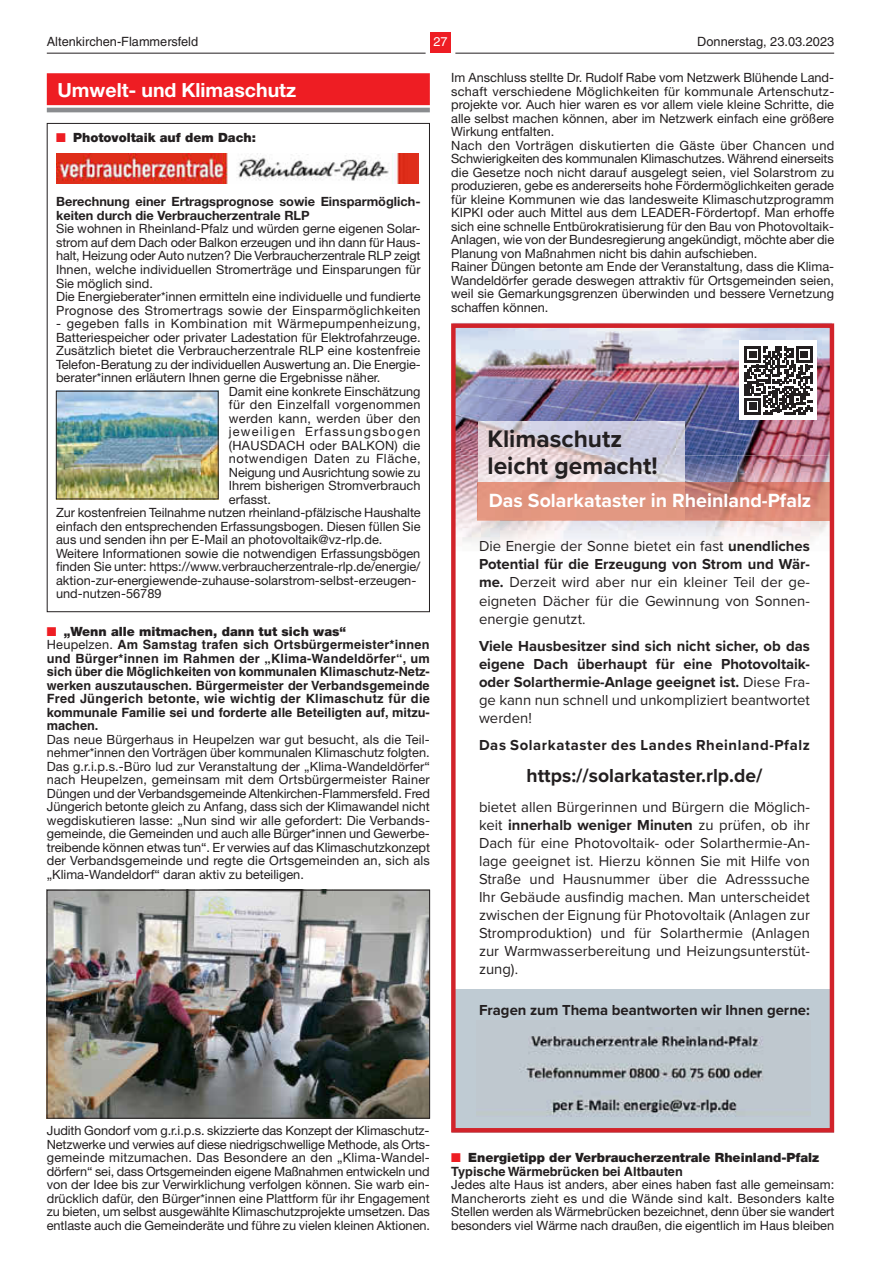
<style>
.page{position:relative;width:881px;height:1263px;background:#fff}
.page>*{position:absolute;margin:0;border:0;box-sizing:border-box;transform-origin:0 0}
.t1{font:700 24.75px/26.4px "Rgrqsf Proxima Nova";color:#231f20}
.t2{font:700 19.8px "Rgrqsf Proxima Nova";color:#fff}
.t3{font:700 19.5px "Rgrqsf Proxima Nova";color:#231f20}
.t4{font:700 19.5px "Helvetica Neue LT";color:#fff}
.t5{font:15px/18px "Llgjhc Proxima Nova";color:#231f20;text-align:justify}
.t6{font:700 15px/18px "Rgrqsf Proxima Nova";color:#231f20;text-align:justify}
.t7{font:700 15px "Rgrqsf Proxima Nova";letter-spacing:.04em;color:#231f20}
.t8{font:12.75px/13.5px "Helvetica Neue LT";color:#231f20;text-align:justify}
.t9{font:700 12.75px/13.5px "Helvetica LT";color:#231f20;text-align:justify}
.t10{font:900 12.75px "Helvetica Neue LT";color:#231f20}
.t11{font:700 12.75px/13.5px "Helvetica Neue LT";color:#231f20}
.t12{font:12.75px "Helvetica Neue LT";letter-spacing:.035em;color:#231f20}
.t13{font:12.75px "Helvetica LT";color:#231f20}
.t14{font:12.75px "Helvetica Neue LT";letter-spacing:.025em;color:#231f20}
.t15{font:12.75px "Helvetica Neue LT";letter-spacing:.09em;color:#231f20}
.t16{font:12.75px "Helvetica Neue LT";letter-spacing:.04em;color:#231f20}
.t17{font:12.75px "Helvetica Neue LT";letter-spacing:.03em;color:#231f20}
.t18{font:12.75px "Helvetica Neue LT";letter-spacing:.02em;color:#231f20}
.t19{font:12.75px "Helvetica LT";color:#fff}
.s1{color:#ee1d23}
.s2{font-family:"Helvetica Neue LT";font-weight:400}
.s3{font-family:"Rgrqsf Proxima Nova";font-weight:700}
.s4{font-family:"Llgjhc Proxima Nova";font-weight:400}
</style>
<div class="page">
<div style="left:430px;top:32px;width:20px;height:21px;background:#ee1d23"></div>
<hr style="left:47px;top:53px;width:378px;height:1px;background:#231f20">
<hr style="left:455px;top:53px;width:378px;height:1px;background:#231f20">
<img style="left:456px;top:328px;width:372px;height:127px">
<div style="left:452px;top:990px;width:381px;height:143px;background:#bfcbd3"></div>
<img style="left:456px;top:455px;width:44px;height:88px">
<img style="left:642px;top:455px;width:186px;height:90px">
<img style="left:478px;top:421px;width:206px;height:61px">
<img style="left:476px;top:482px;width:352px;height:39px">
<div style="left:739px;top:340px;width:77px;height:80px;background:#fff"></div>
<svg style="left:744px;top:346px;width:68px;height:68px"></svg>
<div style="left:451px;top:323px;width:382px;height:809px;border:4px solid #d1232a"></div>
<img style="left:476px;top:1036px;width:334px;height:81px">
<div style="left:47px;top:73px;width:382px;height:32px;background:#ee1d23"></div>
<hr style="left:47px;top:108px;width:382px;height:4px;background:#8a8c8f">
<svg style="left:56px;top:183px;width:362px;height:1px"></svg>
<img style="left:56px;top:153px;width:362px;height:30px">
<img style="left:58px;top:393px;width:158px;height:104px">
<img style="left:49px;top:892px;width:378px;height:224px">
<div style="left:47px;top:890px;width:382px;height:228px;border:1px solid #231f20"></div>
<p class="t13" style="left:47px;top:35px;width:153px">Altenkirchen-Flammersfeld</p>
<p class="t19" style="left:433px;top:35px;width:16px">27</p>
<p class="t13" style="left:697px;top:35px;width:138px">Donnerstag, 23.03.2023</p>
<p class="t8" style="left:451px;top:71px;width:384px;text-align:left">Im Anschluss stellte Dr. Rudolf Rabe vom Netzwerk Blühende Land&shy;schaft verschiedene Möglichkeiten für kommunale Artenschutz&shy;projekte vor. Auch hier waren es vor allem viele kleine Schritte, die alle selbst machen können, aber im Netzwerk einfach eine größere Wirkung entfalten.<br>Nach den Vorträgen diskutierten die Gäste über Chancen und Schwierigkeiten des kommunalen Klimaschutzes. Während einerseits die Gesetze noch nicht darauf ausgelegt seien, viel Solarstrom zu produzieren, gebe es andererseits hohe Fördermöglichkeiten gerade für kleine Kommunen wie das landesweite Klimaschutzprogramm KIPKI oder auch Mittel aus dem LEADER-Fördertopf. Man erhoffe sich eine schnelle Entbürokratisierung für den Bau von Photovoltaik-Anlagen, wie von der Bundesregierung angekündigt, möchte aber die Planung von Maßnahmen nicht bis dahin aufschieben.<br>Rainer Düngen betonte am Ende der Veranstaltung, dass die Klima-Wandeldörfer gerade deswegen attraktiv für Ortsgemeinden seien, weil sie Gemarkungsgrenzen überwinden und bessere Vernetzung schaffen können.</p>
<h3 class="t4" style="left:57px;top:78px;width:240px">Umwelt- und Klimaschutz</h3>
<p class="t10" style="left:56px;top:130px;width:201px"><span class="s1">■</span> Photovoltaik auf dem Dach:</p>
<p class="t11" style="left:56px;top:195px;width:366px">Berechnung einer Ertragsprognose sowie Einsparmöglich&shy;keiten durch die Verbraucherzentrale RLP</p>
<p class="t8" style="left:56px;top:222px;width:366px;text-align:left">Sie wohnen in Rheinland-Pfalz und würden gerne eigenen Solar&shy;strom auf dem Dach oder Balkon erzeugen und ihn dann für Haus&shy;halt, Heizung oder Auto nutzen? Die Verbraucherzentrale RLP zeigt Ihnen, welche individuellen Stromerträge und Einsparungen für Sie möglich sind.<br>Die Energieberater*innen ermitteln eine individuelle und fundierte Prognose des Stromertrags sowie der Einsparmöglichkeiten</p>
<p class="t12" style="left:56px;top:316px;width:366px">- gegeben falls in Kombination mit Wärmepumpenheizung,</p>
<p class="t8" style="left:56px;top:330px;width:366px">Batteriespeicher oder privater Ladestation für Elektrofahrzeuge.</p>
<p class="t8" style="left:56px;top:344px;width:366px">Zusätzlich bietet die Verbraucherzentrale RLP eine kostenfreie</p>
<p class="t8" style="left:56px;top:357px;width:366px">Telefon-Beratung zu der individuellen Auswertung an. Die Energie-</p>
<p class="t8" style="left:56px;top:371px;width:326px">berater*innen erläutern Ihnen gerne die Ergebnisse näher.</p>
<p class="t8" style="left:229px;top:384px;width:193px">Damit eine konkrete Einschätzung</p>
<p class="t14" style="left:229px;top:397px;width:193px">für den Einzelfall vorgenommen</p>
<p class="t17" style="left:229px;top:410px;width:193px">werden kann, werden über den</p>
<p class="t15" style="left:229px;top:424px;width:193px">jeweiligen Erfassungsbogen</p>
<p class="t18" style="left:229px;top:437px;width:193px">(HAUSDACH oder BALKON) die</p>
<p class="t16" style="left:229px;top:451px;width:193px">notwendigen Daten zu Fläche,</p>
<p class="t8" style="left:229px;top:465px;width:193px">Neigung und Ausrichtung sowie zu</p>
<p class="t8" style="left:229px;top:479px;width:193px">Ihrem bisherigen Stromverbrauch</p>
<p class="t8" style="left:229px;top:492px;width:44px">erfasst.</p>
<p class="t8" style="left:56px;top:506px;width:366px">Zur kostenfreien Teilnahme nutzen rheinland-pfälzische Haushalte</p>
<p class="t8" style="left:56px;top:519px;width:366px">einfach den entsprechenden Erfassungsbogen. Diesen füllen Sie</p>
<p class="t8" style="left:56px;top:533px;width:328px">aus und senden ihn per E-Mail an photovoltaik@vz-rlp.de.</p>
<p class="t8" style="left:56px;top:546px;width:365px">Weitere Informationen sowie die notwendigen Erfassungsbögen</p>
<p class="t8" style="left:56px;top:560px;width:366px">finden Sie unter: https://www.verbraucherzentrale-rlp.de/energie/</p>
<p class="t8" style="left:56px;top:573px;width:361px">aktion-zur-energiewende-zuhause-solarstrom-selbst-erzeugen-</p>
<p class="t8" style="left:56px;top:587px;width:107px">und-nutzen-56789</p>
<p class="t10" style="left:47px;top:624px;width:300px"><span class="s1">■</span> „Wenn alle mitmachen, dann tut sich was“</p>
<p class="t9" style="left:47px;top:638px;width:384px"><span class="s2">Heupelzen.</span> Am Samstag trafen sich Ortsbürgermeister*innen und Bürger*innen im Rahmen der „Klima-Wandeldörfer“, um sich über die Möglichkeiten von kommunalen Klimaschutz-Netz&shy;werken auszutauschen. Bürgermeister der Verbandsgemeinde Fred Jüngerich betonte, wie wichtig der Klimaschutz für die kommunale Familie sei und forderte alle Beteiligten auf, mitzu&shy;machen.</p>
<p class="t8" style="left:47px;top:732px;width:384px">Das neue Bürgerhaus in Heupelzen war gut besucht, als die Teil&shy;nehmer*innen den Vorträgen über kommunalen Klimaschutz folgten.<br>Das g.r.i.p.s.-Büro lud zur Veranstaltung der „Klima-Wandeldörfer“ nach Heupelzen, gemeinsam mit dem Ortsbürgermeister Rainer Düngen und der Verbandsgemeinde Altenkirchen-Flammersfeld. Fred Jüngerich betonte gleich zu Anfang, dass sich der Klimawandel nicht wegdiskutieren lasse: „Nun sind wir alle gefordert: Die Verbands&shy;gemeinde, die Gemeinden und auch alle Bürger*innen und Gewerbe&shy;treibende können etwas tun“. Er verwies auf das Klimaschutzkonzept der Verbandsgemeinde und regte die Ortsgemeinden an, sich als „Klima-Wandeldorf“ daran aktiv zu beteiligen.</p>
<h1 class="t1" style="left:487px;top:425px;width:172px">Klimaschutz leicht gemacht!</h1>
<h2 class="t2" style="left:488px;top:486px;width:324px">Das Solarkataster in Rheinland-Pfalz</h2>
<p class="t5" style="left:479px;top:537px;width:332px">Die Energie der Sonne bietet ein fast <span class="s3">unendliches</span></p>
<p class="t6" style="left:479px;top:555px;width:332px">Potential für die Erzeugung von Strom und Wär-</p>
<p class="t5" style="left:479px;top:573px;width:332px"><span class="s3">me.</span> Derzeit wird aber nur ein kleiner Teil der ge&shy;eigneten Dächer für die Gewinnung von Sonnen&shy;energie genutzt.</p>
<p class="t6" style="left:479px;top:636px;width:332px">Viele Hausbesitzer sind sich nicht sicher, ob das eigene Dach überhaupt für eine Photovoltaik&shy;oder Solarthermie-Anlage geeignet ist. <span class="s4">Diese Fra-</span></p>
<p class="t5" style="left:479px;top:690px;width:332px">ge kann nun schnell und unkompliziert beantwortet werden!</p>
<p class="t7" style="left:479px;top:733px;width:332px">Das Solarkataster des Landes Rheinland-Pfalz</p>
<h3 class="t3" style="left:526px;top:761px;width:237px">https://solarkataster.rlp.de/</h3>
<p class="t5" style="left:479px;top:797px;width:332px">bietet allen Bürgerinnen und Bürgern die Möglich-</p>
<p class="t6" style="left:479px;top:816px;width:332px"><span class="s4">keit</span> innerhalb weniger Minuten <span class="s4">zu prüfen, ob ihr</span></p>
<p class="t5" style="left:479px;top:834px;width:332px">Dach für eine Photovoltaik- oder Solarthermie-An&shy;lage geeignet ist. Hierzu können Sie mit Hilfe von Straße und Hausnummer über die Adresssuche Ihr Gebäude ausfindig machen. Man unterscheidet zwischen der Eignung für Photovoltaik (Anlagen zur Stromproduktion) und für Solarthermie (Anlagen zur Warmwasserbereitung und Heizungsunterstüt&shy;zung).</p>
<p class="t6" style="left:479px;top:1001px;width:332px">Fragen zum Thema beantworten wir Ihnen gerne:</p>
<p class="t8" style="left:47px;top:1124px;width:384px">Judith Gondorf vom g.r.i.p.s. skizzierte das Konzept der Klimaschutz-Netzwerke und verwies auf diese niedrigschwellige Methode, als Orts&shy;gemeinde mitzumachen. Das Besondere an den „Klima-Wandel&shy;dörfern“ sei, dass Ortsgemeinden eigene Maßnahmen entwickeln und von der Idee bis zur Verwirklichung verfolgen können. Sie warb ein&shy;drücklich dafür, den Bürger*innen eine Plattform für ihr Engagement zu bieten, um selbst ausgewählte Klimaschutzprojekte umsetzen. Das entlaste auch die Gemeinderäte und führe zu vielen kleinen Aktionen.</p>
<p class="t10" style="left:451px;top:1150px;width:369px"><span class="s1">■</span> Energietipp der Verbraucherzentrale Rheinland-Pfalz</p>
<p class="t9" style="left:451px;top:1164px;width:233px">Typische Wärmebrücken bei Altbauten</p>
<p class="t8" style="left:451px;top:1178px;width:384px">Jedes alte Haus ist anders, aber eines haben fast alle gemeinsam:<br>Mancherorts zieht es und die Wände sind kalt. Besonders kalte Stellen werden als Wärmebrücken bezeichnet, denn über sie wandert besonders viel Wärme nach draußen, die eigentlich im Haus bleiben</p>
</div>
